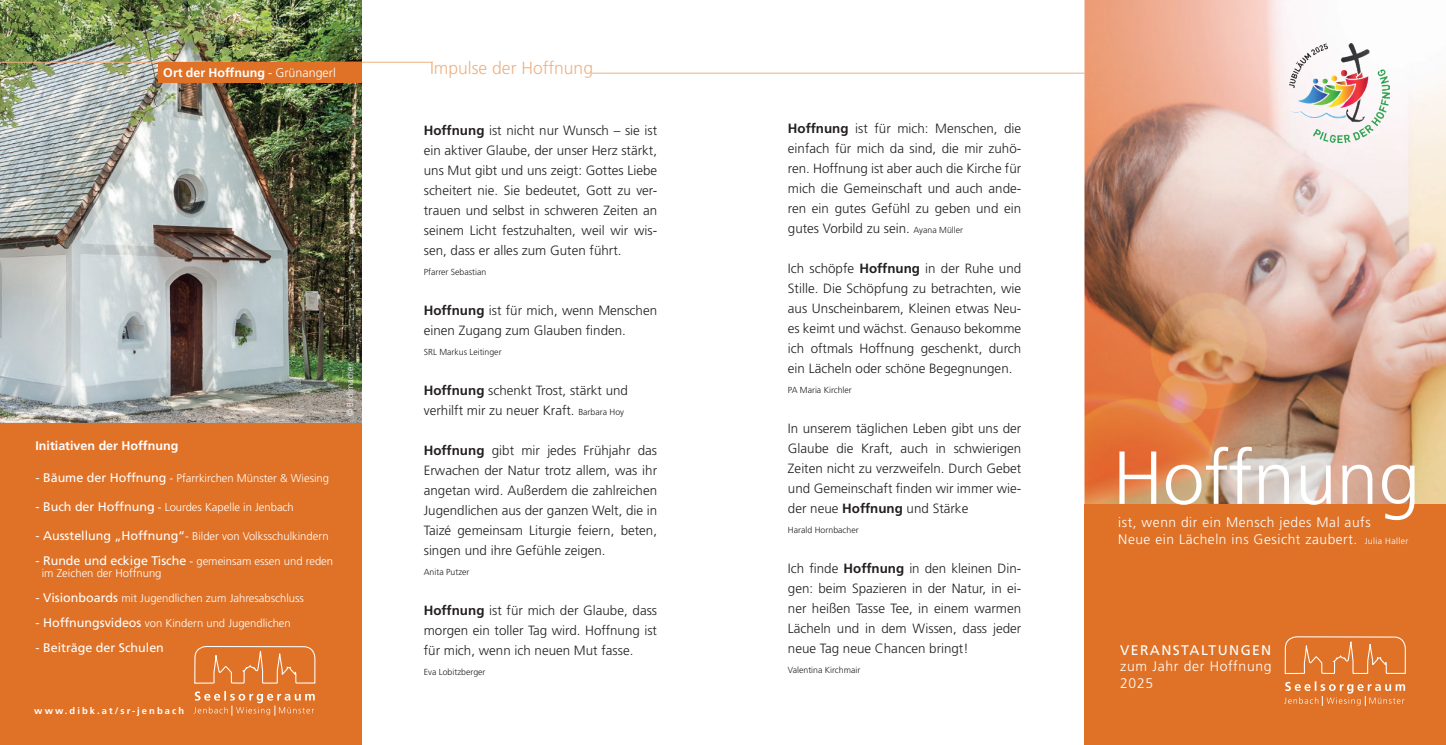
<style>
.page{position:relative;width:1446px;height:745px;background:#fff}
.page>*{position:absolute;margin:0;border:0;box-sizing:border-box;transform-origin:0 0}
.t1{font:300 75px "Frutiger LT Std";color:#fff}
.t2{font:300 17.5px "Frutiger LT Std";color:#eeb283}
.t3{font:300 13.88px/16.8px "Frutiger LT Std";letter-spacing:.05em;color:#fff}
.t4{font:13.88px "Frutiger LT Std";letter-spacing:.1em;color:#fff}
.t5{font:300 13.75px/17.5px "Frutiger LT Std";letter-spacing:.04em;color:#fff}
.t6{font:300 13.38px/20px "Frutiger LT Std";color:#231f20;text-align:justify}
.t7{font:700 12.5px "Frutiger LT Std";color:#fff}
.t8{font:12.5px "Frutiger LT Std";color:#fff}
.t9{font:300 11.25px/12.5px "Frutiger LT Std";color:#fff}
.t10{font:700 9.38px "Frutiger LT Std";letter-spacing:.22em;color:#fff}
.t11{font:300 8.75px "Frutiger LT Std";color:#231f20}
.t12{font:300 8.75px "Frutiger LT Std";color:#fff}
.s1{font-weight:400}
.s2{font-weight:300}
.s3{font-weight:400;font-size:12.5px}
.s4{font-weight:700}
.s5{font-size:8.75px}
</style>
<div class="page">
<img style="left:0;top:0;width:361px;height:423px">
<img style="left:1084px;top:0;width:362px;height:504px">
<div style="left:1084px;top:504px;width:362px;height:240px;background:#df7227"></div>
<img style="left:1290px;top:44px;width:99px;height:98px">
<hr style="left:592px;top:73px;width:492px;height:1px;background:#eeb283">
<hr style="left:0;top:62px;width:432px;height:1px;background:#eeb283">
<div style="left:158px;top:63px;width:203px;height:20px;background:#df7227"></div>
<div style="left:0;top:423px;width:361px;height:321px;background:#df7227"></div>
<svg style="left:1284px;top:636px;width:122px;height:38px"></svg>
<svg style="left:1284px;top:681px;width:121px;height:24px"></svg>
<svg style="left:194px;top:646px;width:122px;height:69px"></svg>
<p class="t7" style="left:163px;top:65px;width:174px">Ort der Hoffnung <span class="s1">-</span> <span class="s2">Grünangerl</span></p>
<p class="t7" style="left:35px;top:438px;width:144px">Initiativen der Hoffnung</p>
<p class="t9" style="left:35px;top:472px;width:295px"><span class="s3">- Bäume der Hoffnung</span> - Pfarrkirchen Münster &amp; Wiesing</p>
<p class="t9" style="left:35px;top:500px;width:260px"><span class="s3">- Buch der Hoffnung</span> <span class="s1">-</span> Lourdes Kapelle in Jenbach</p>
<p class="t9" style="left:35px;top:529px;width:295px"><span class="s3">- Ausstellung „Hoffnung“</span>- Bilder von Volksschulkindern</p>
<p class="t9" style="left:42px;top:554px;width:293px;text-indent:-6px"><span class="s3">- Runde und eckige Tische</span> <span class="s1">-</span> gemeinsam essen und reden im Zeichen der Hoffnung</p>
<p class="t9" style="left:35px;top:592px;width:270px"><span class="s3">- Visionboards</span> mit Jugendlichen zum Jahresabschluss</p>
<p class="t9" style="left:35px;top:617px;width:257px"><span class="s3">- Hoffnungsvideos</span> von Kindern und Jugendlichen</p>
<p class="t8" style="left:35px;top:640px;width:130px">- Beiträge der Schulen</p>
<p class="t12" style="left:345px;top:416px;width:54px;rotate:-90deg">© Bildlmacher</p>
<p class="t10" style="left:34px;top:704px;width:151px">www.dibk.at/sr-jenbach</p>
<h2 class="t2" style="left:430px;top:58px;width:165px">Impulse der Hoffnung</h2>
<p class="t6" style="left:424px;top:120px;width:235px"><span class="s4">Hoffnung</span> ist nicht nur Wunsch – sie ist ein aktiver Glaube, der unser Herz stärkt, uns Mut gibt und uns zeigt: Gottes Liebe scheitert nie. Sie bedeutet, Gott zu ver&shy;trauen und selbst in schweren Zeiten an seinem Licht festzuhalten, weil wir wis&shy;sen, dass er alles zum Guten führt.</p>
<p class="t11" style="left:424px;top:267px;width:64px">Pfarrer Sebastian</p>
<p class="t6" style="left:424px;top:300px;width:235px"><span class="s4">Hoffnung</span> ist für mich, wenn Menschen einen Zugang zum Glauben finden.</p>
<p class="t11" style="left:424px;top:347px;width:79px">SRL Markus Leitinger</p>
<p class="t6" style="left:424px;top:380px;width:206px"><span class="s4">Hoffnung</span> schenkt Trost, stärkt und verhilft mir zu neuer Kraft. <span class="s5">Barbara Hoy</span></p>
<p class="t6" style="left:424px;top:440px;width:235px"><span class="s4">Hoffnung</span> gibt mir jedes Frühjahr das Erwachen der Natur trotz allem, was ihr angetan wird. Außerdem die zahlreichen Jugendlichen aus der ganzen Welt, die in Taizé gemeinsam Liturgie feiern, beten, singen und ihre Gefühle zeigen.</p>
<p class="t11" style="left:424px;top:567px;width:47px">Anita Putzer</p>
<p class="t6" style="left:424px;top:600px;width:235px"><span class="s4">Hoffnung</span> ist für mich der Glaube, dass morgen ein toller Tag wird. Hoffnung ist für mich, wenn ich neuen Mut fasse.</p>
<p class="t11" style="left:424px;top:667px;width:63px">Eva Lobitzberger</p>
<p class="t6" style="left:788px;top:118px;width:235px"><span class="s4">Hoffnung</span> ist für mich: Menschen, die einfach für mich da sind, die mir zuhö&shy;ren. Hoffnung ist aber auch die Kirche für mich die Gemeinschaft und auch ande&shy;ren ein gutes Gefühl zu geben und ein gutes Vorbild zu sein. <span class="s5">Ayana Müller</span></p>
<p class="t6" style="left:788px;top:258px;width:235px">Ich schöpfe <span class="s4">Hoffnung</span> in der Ruhe und Stille. Die Schöpfung zu betrachten, wie aus Unscheinbarem, Kleinen etwas Neu&shy;es keimt und wächst. Genauso bekomme ich oftmals Hoffnung geschenkt, durch ein Lächeln oder schöne Begegnungen.</p>
<p class="t11" style="left:788px;top:385px;width:65px">PA Maria Kirchler</p>
<p class="t6" style="left:788px;top:418px;width:235px">In unserem täglichen Leben gibt uns der Glaube die Kraft, auch in schwierigen Zeiten nicht zu verzweifeln. Durch Gebet und Gemeinschaft finden wir immer wie&shy;der neue <span class="s4">Hoffnung</span> und Stärke</p>
<p class="t11" style="left:788px;top:525px;width:72px">Harald Hornbacher</p>
<p class="t6" style="left:788px;top:558px;width:235px">Ich finde <span class="s4">Hoffnung</span> in den kleinen Din&shy;gen: beim Spazieren in der Natur, in ei&shy;ner heißen Tasse Tee, in einem warmen Lächeln und in dem Wissen, dass jeder neue Tag neue Chancen bringt!</p>
<p class="t11" style="left:788px;top:665px;width:74px">Valentina Kirchmair</p>
<h1 class="t1" style="left:1113px;top:435px;width:309px">Hoffnung</h1>
<p class="t5" style="left:1118px;top:513px;width:292px">ist, wenn dir ein Mensch jedes Mal aufs<br>Neue ein Lächeln ins Gesicht zaubert. <span class="s5">Julia Haller</span></p>
<p class="t4" style="left:1120px;top:641px;width:153px">VERANSTALTUNGEN</p>
<p class="t3" style="left:1120px;top:657px;width:153px">zum Jahr der Hoffnung<br>2025</p>
</div>
